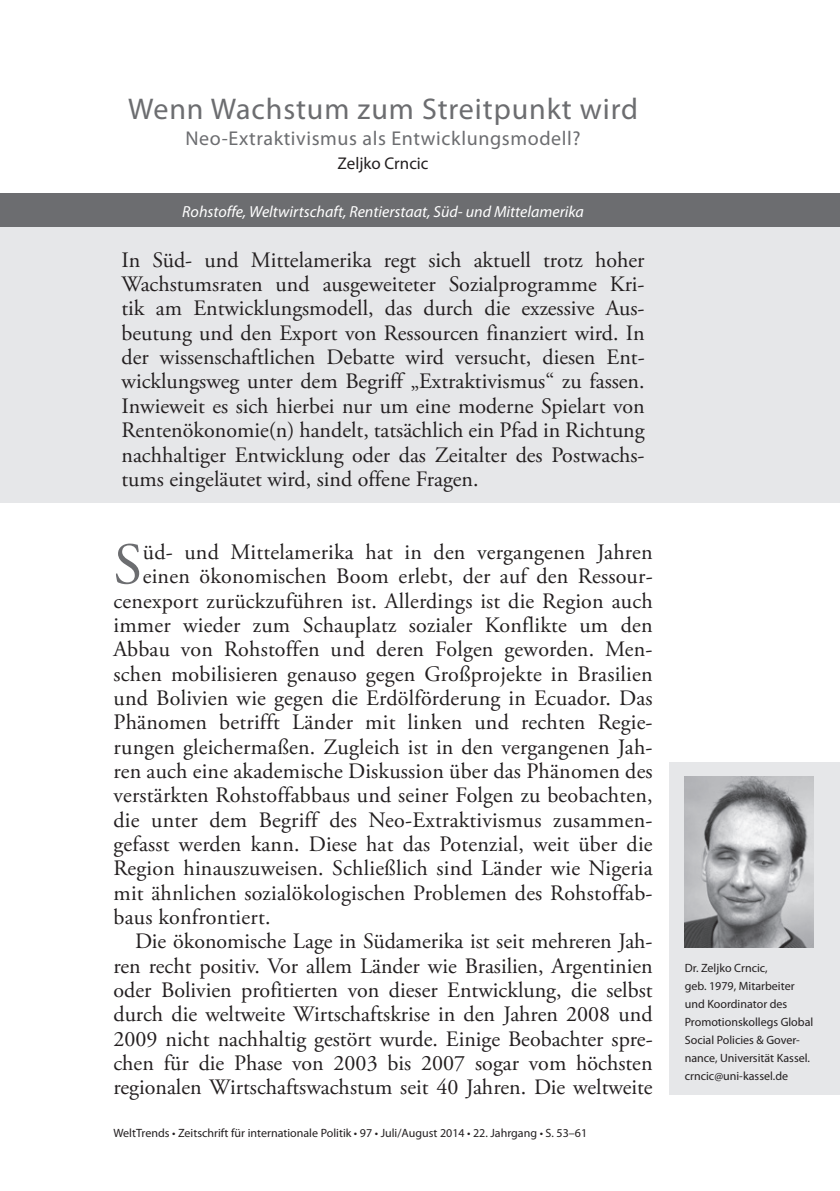
<style>
.page{position:relative;width:840px;height:1191px;background:#fff}
.page>*{position:absolute;margin:0;border:0;box-sizing:border-box;transform-origin:0 0}
.t1{font:58.8px "Adobe Garamond Pro";color:#6c6d70}
.t2{font:30px "Myriad Pro";letter-spacing:.03em;color:#6c6d70}
.t3{font:22px/24.4px "Adobe Garamond Pro";letter-spacing:.01em;color:#231f20;text-align:justify}
.t4{font:20px "Myriad Pro";letter-spacing:.03em;color:#6c6d70}
.t5{font:17px "Myriad Pro";color:#231f20}
.t6{font:italic 16px "Myriad Pro";color:#fff}
.t7{font:12px/18px "Myriad Pro";color:#231f20}
</style>
<div class="page">
<div style="left:669px;top:761px;width:170px;height:333px;background:#e6e7e9"></div>
<img style="left:684px;top:776px;width:129px;height:171px">
<div style="left:0;top:194px;width:839px;height:34px;background:#6c6d70"></div>
<div style="left:0;top:228px;width:839px;height:275px;background:#e6e7e9"></div>
<h2 class="t2" style="left:128px;top:90px;width:511px">Wenn Wachstum zum Streitpunkt wird</h2>
<p class="t4" style="left:185px;top:126px;width:396px">Neo-Extraktivismus als Entwicklungsmodell?</p>
<p class="t5" style="left:337px;top:153px;width:92px">Zeljko Crncic</p>
<p class="t6" style="left:182px;top:201px;width:403px">Rohstoffe, Weltwirtschaft, Rentierstaat, Süd- und Mittelamerika</p>
<p class="t3" style="left:121px;top:248px;width:524px">In Süd- und Mittelamerika regt sich aktuell trotz hoher Wachstumsraten und ausgeweiteter Sozialprogramme Kri&shy;tik am Entwicklungsmodell, das durch die exzessive Aus&shy;beutung und den Export von Ressourcen finanziert wird. In der wissenschaftlichen Debatte wird versucht, diesen Ent&shy;wicklungsweg unter dem Begriff „Extraktivismus“ zu fassen.<br>Inwieweit es sich hierbei nur um eine moderne Spielart von Rentenökonomie(n) handelt, tatsächlich ein Pfad in Richtung nachhaltiger Entwicklung oder das Zeitalter des Postwachs&shy;tums eingeläutet wird, sind offene Fragen.</p>
<h1 class="t1" style="left:113px;top:529px;width:30px">S</h1>
<p class="t3" style="left:143px;top:540px;width:511px">üd- und Mittelamerika hat in den vergangenen Jahren</p>
<p class="t3" style="left:143px;top:565px;width:511px">einen ökonomischen Boom erlebt, der auf den Ressour-</p>
<p class="t3" style="left:113px;top:589px;width:540px">cenexport zurückzuführen ist. Allerdings ist die Region auch</p>
<p class="t3" style="left:113px;top:613px;width:540px">immer wieder zum Schauplatz sozialer Konflikte um den</p>
<p class="t3" style="left:113px;top:638px;width:540px">Abbau von Rohstoffen und deren Folgen geworden. Men-</p>
<p class="t3" style="left:113px;top:662px;width:540px">schen mobilisieren genauso gegen Großprojekte in Brasilien</p>
<p class="t3" style="left:113px;top:686px;width:540px">und Bolivien wie gegen die Erdölförderung in Ecuador. Das</p>
<p class="t3" style="left:113px;top:711px;width:540px">Phänomen betrifft Länder mit linken und rechten Regie-</p>
<p class="t3" style="left:113px;top:735px;width:540px">rungen gleichermaßen. Zugleich ist in den vergangenen Jah-</p>
<p class="t3" style="left:113px;top:759px;width:540px">ren auch eine akademische Diskussion über das Phänomen des</p>
<p class="t3" style="left:113px;top:784px;width:540px">verstärkten Rohstoffabbaus und seiner Folgen zu beobachten,</p>
<p class="t3" style="left:113px;top:808px;width:540px">die unter dem Begriff des Neo-Extraktivismus zusammen-</p>
<p class="t3" style="left:113px;top:832px;width:540px">gefasst werden kann. Diese hat das Potenzial, weit über die</p>
<p class="t3" style="left:113px;top:857px;width:540px">Region hinauszuweisen. Schließlich sind Länder wie Nigeria</p>
<p class="t3" style="left:113px;top:881px;width:540px">mit ähnlichen sozialökologischen Problemen des Rohstoffab-</p>
<p class="t3" style="left:113px;top:905px;width:158px">baus konfrontiert.</p>
<p class="t3" style="left:135px;top:930px;width:519px">Die ökonomische Lage in Südamerika ist seit mehreren Jah-</p>
<p class="t3" style="left:113px;top:954px;width:540px">ren recht positiv. Vor allem Länder wie Brasilien, Argentinien</p>
<p class="t3" style="left:113px;top:978px;width:540px">oder Bolivien profitierten von dieser Entwicklung, die selbst</p>
<p class="t3" style="left:113px;top:1003px;width:540px">durch die weltweite Wirtschaftskrise in den Jahren 2008 und</p>
<p class="t3" style="left:113px;top:1027px;width:540px">2009 nicht nachhaltig gestört wurde. Einige Beobachter spre-</p>
<p class="t3" style="left:113px;top:1051px;width:540px">chen für die Phase von 2003 bis 2007 sogar vom höchsten</p>
<p class="t3" style="left:113px;top:1076px;width:540px">regionalen Wirtschaftswachstum seit 40 Jahren. Die weltweite</p>
<p class="t7" style="left:113px;top:1124px;width:475px">WeltTrends • Zeitschrift für internationale Politik • 97 • Juli/August 2014 • 22. Jahrgang • S. 53–61</p>
<p class="t7" style="left:684px;top:958px;width:130px">Dr. Zeljko Crncic,<br>geb. 1979, Mitarbeiter und Koordinator des<br>Promotionskollegs Global<br>Social Policies &amp; Gover&shy;nance, Universität Kassel. crncic@uni-kassel.de</p>
</div>
